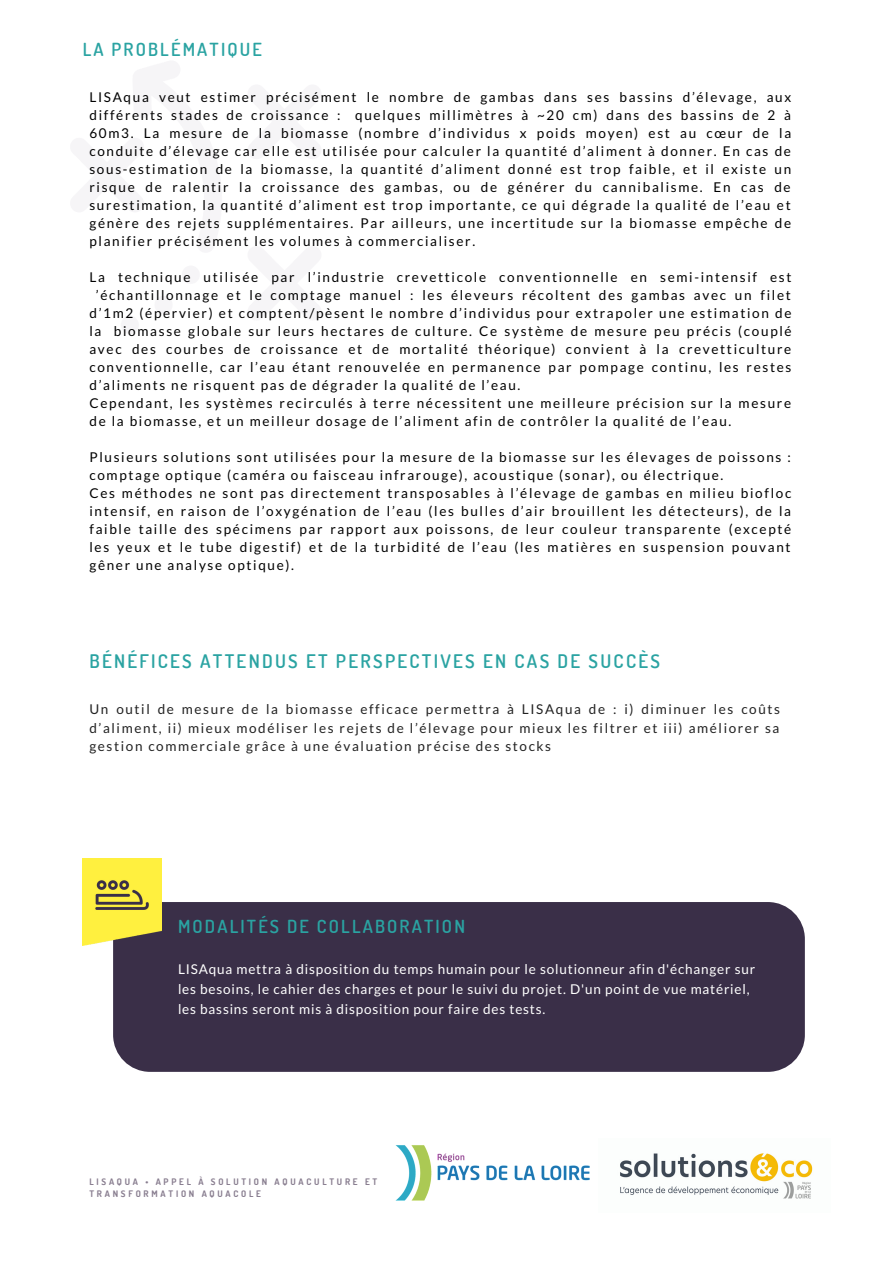
<style>
.page{position:relative;width:894px;height:1264px;background:#fff}
.page>*{position:absolute;margin:0;border:0;box-sizing:border-box;transform-origin:0 0}
.t1{font:600 18.75px "Dosis";letter-spacing:.12em;color:#2aa3a2}
.t2{font:600 18px "Dosis";letter-spacing:.12em;color:#2aa3a2}
.t3{font:13.5px/18px "Lato";letter-spacing:.125em;color:#000;text-align:justify}
.t4{font:13.5px/18.8px "Lato";letter-spacing:.12em;color:#222;text-align:justify}
.t5{font:13.5px/20.2px "Lato";letter-spacing:.06em;color:#fff}
.t6{font:700 9px/12.5px "Dosis";letter-spacing:.305em;color:#887d8f}
</style>
<div class="page">
<img style="left:620px;top:1153px;width:193px;height:46px">
<div style="left:113px;top:902px;width:691px;height:169px;background:#3a2f48;border-radius:37px"></div>
<img style="left:83px;top:858px;width:78px;height:87px">
<img style="left:395px;top:1145px;width:195px;height:56px">
<h2 class="t2" style="left:83px;top:37px;width:181px">LA PROBLÉMATIQUE</h2>
<p class="t3" style="left:89px;top:87px;width:703px">LISAqua veut estimer précisément le nombre de gambas dans ses bassins d’élevage, aux différents stades de croissance : quelques millimètres à ~20 cm) dans des bassins de 2 à 60m3. La mesure de la biomasse (nombre d’individus x poids moyen) est au cœur de la conduite d’élevage car elle est utilisée pour calculer la quantité d’aliment à donner. En cas de sous-estimation de la biomasse, la quantité d’aliment donné est trop faible, et il existe un risque de ralentir la croissance des gambas, ou de générer du cannibalisme. En cas de surestimation, la quantité d’aliment est trop importante, ce qui dégrade la qualité de l’eau et génère des rejets supplémentaires. Par ailleurs, une incertitude sur la biomasse empêche de planifier précisément les volumes à commercialiser.</p>
<p class="t3" style="left:89px;top:267px;width:703px">La technique utilisée par l’industrie crevetticole conventionnelle en semi-intensif est</p>
<p class="t3" style="left:96px;top:285px;width:696px">’échantillonnage et le comptage manuel : les éleveurs récoltent des gambas avec un filet</p>
<p class="t3" style="left:89px;top:303px;width:703px">d’1m2 (épervier) et comptent/pèsent le nombre d’individus pour extrapoler une estimation de</p>
<p class="t3" style="left:89px;top:321px;width:703px">la biomasse globale sur leurs hectares de culture. Ce système de mesure peu précis (couplé</p>
<p class="t3" style="left:89px;top:340px;width:703px">avec des courbes de croissance et de mortalité théorique) convient à la crevetticulture</p>
<p class="t3" style="left:89px;top:358px;width:703px">conventionnelle, car l’eau étant renouvelée en permanence par pompage continu, les restes</p>
<p class="t3" style="left:89px;top:376px;width:432px">d’aliments ne risquent pas de dégrader la qualité de l’eau.</p>
<p class="t3" style="left:89px;top:394px;width:703px">Cependant, les systèmes recirculés à terre nécessitent une meilleure précision sur la mesure</p>
<p class="t3" style="left:89px;top:412px;width:643px">de la biomasse, et un meilleur dosage de l’aliment afin de contrôler la qualité de l’eau.</p>
<p class="t3" style="left:89px;top:448px;width:703px;text-align:left">Plusieurs solutions sont utilisées pour la mesure de la biomasse sur les élevages de poissons : comptage optique (caméra ou faisceau infrarouge), acoustique (sonar), ou électrique.<br>Ces méthodes ne sont pas directement transposables à l’élevage de gambas en milieu biofloc intensif, en raison de l’oxygénation de l’eau (les bulles d’air brouillent les détecteurs), de la faible taille des spécimens par rapport aux poissons, de leur couleur transparente (excepté les yeux et le tube digestif) et de la turbidité de l’eau (les matières en suspension pouvant gêner une analyse optique).</p>
<h1 class="t1" style="left:89px;top:649px;width:572px">BÉNÉFICES ATTENDUS ET PERSPECTIVES EN CAS DE SUCCÈS</h1>
<p class="t4" style="left:89px;top:699px;width:692px">Un outil de mesure de la biomasse efficace permettra à LISAqua de : i) diminuer les coûts d’aliment, ii) mieux modéliser les rejets de l’élevage pour mieux les filtrer et iii) améliorer sa gestion commerciale grâce à une évaluation précise des stocks</p>
<h2 class="t2" style="left:178px;top:914px;width:288px">MODALITÉS DE COLLABORATION</h2>
<p class="t5" style="left:178px;top:958px;width:578px">LISAqua mettra à disposition du temps humain pour le solutionneur afin d'échanger sur les besoins, le cahier des charges et pour le suivi du projet. D'un point de vue matériel, les bassins seront mis à disposition pour faire des tests.</p>
<p class="t6" style="left:89px;top:1175px;width:289px">LISAQUA • APPEL À SOLUTION AQUACULTURE ET<br>TRANSFORMATION AQUACOLE</p>
</div>
